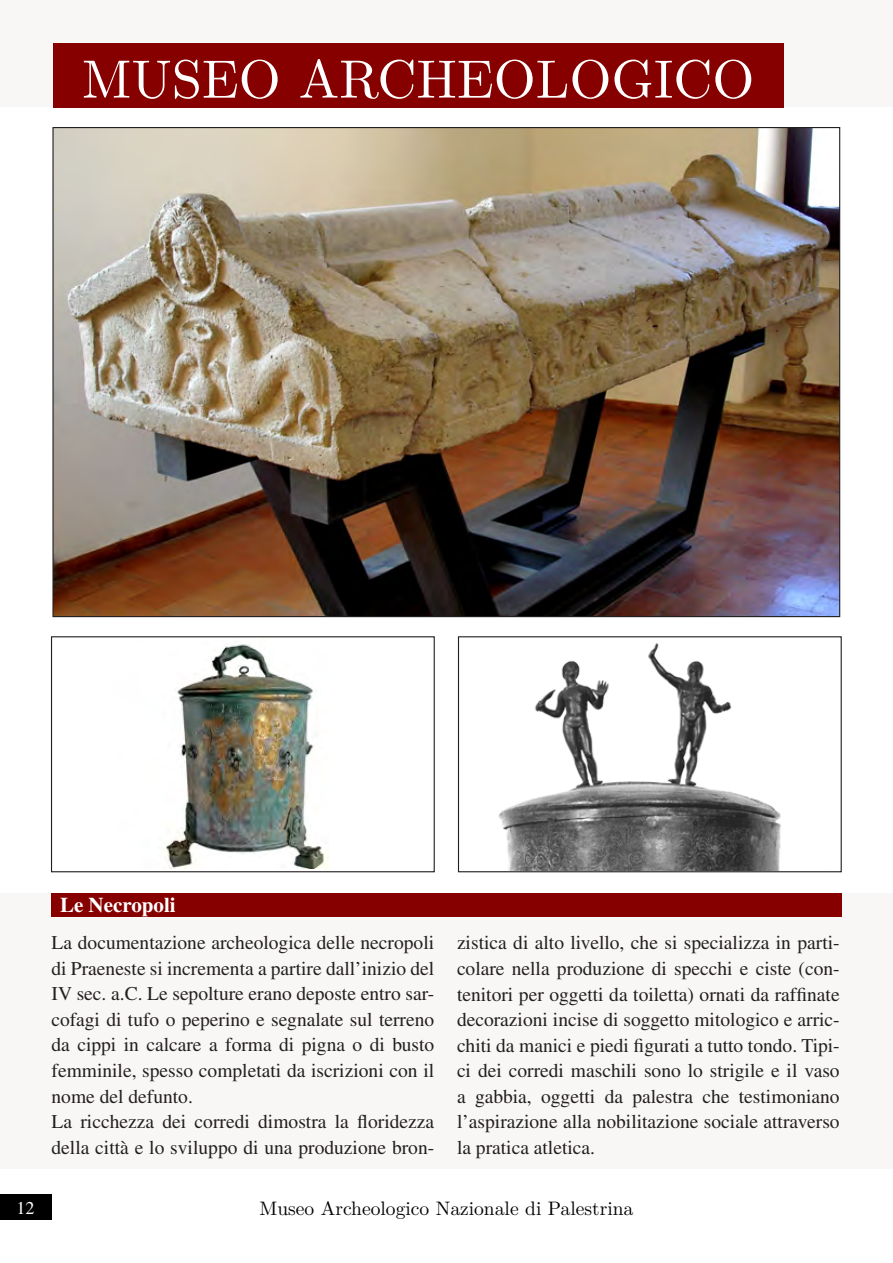
<style>
.page{position:relative;width:893px;height:1263px;background:#fff}
.page>*{position:absolute;margin:0;border:0;box-sizing:border-box;transform-origin:0 0}
.t1{font:54px "LM Roman 10";color:#fff}
.t2{font:700 21px "Times LT Std";color:#fff}
.t3{font:19.5px/25.5px "Times LT Std";color:#231f20}
.t4{font:19.5px "LM Roman 10";color:#000}
.t5{font:18px "Times LT Std";color:#fff}
</style>
<div class="page">
<div style="left:0;top:1194px;width:51px;height:26px;background:#000"></div>
<div style="left:0;top:893px;width:893px;height:276px;background:#f9f6f6"></div>
<div style="left:0;top:0;width:893px;height:106px;background:#f9f6f6"></div>
<div style="left:52px;top:893px;width:790px;height:23px;background:#870000"></div>
<img style="left:54px;top:129px;width:784px;height:486px">
<img style="left:162px;top:644px;width:167px;height:224px">
<div style="left:51px;top:636px;width:384px;height:236px;border:1px solid #231f20"></div>
<img style="left:498px;top:643px;width:283px;height:227px">
<div style="left:458px;top:636px;width:384px;height:236px;border:1px solid #231f20"></div>
<div style="left:53px;top:44px;width:730px;height:64px;background:#870000"></div>
<h1 class="t1" style="left:82px;top:37px;width:674px">MUSEO ARCHEOLOGICO</h1>
<p class="t2" style="left:60px;top:892px;width:117px">Le Necropoli</p>
<p class="t3" style="left:52px;top:930px;width:384px">La documentazione archeologica delle necropoli di Praeneste si incrementa a partire dall’inizio del IV sec. a.C. Le sepolture erano deposte entro sar&shy;cofagi di tufo o peperino e segnalate sul terreno da cippi in calcare a forma di pigna o di busto femminile, spesso completati da iscrizioni con il nome del defunto.<br>La ricchezza dei corredi dimostra la floridezza della città e lo sviluppo di una produzione bron-</p>
<p class="t3" style="left:457px;top:930px;width:384px;text-align:justify">zistica di alto livello, che si specializza in parti&shy;colare nella produzione di specchi e ciste (con&shy;tenitori per oggetti da toiletta) ornati da raffinate decorazioni incise di soggetto mitologico e arric&shy;chiti da manici e piedi figurati a tutto tondo. Tipi&shy;ci dei corredi maschili sono lo strigile e il vaso a gabbia, oggetti da palestra che testimoniano l’aspirazione alla nobilitazione sociale attraverso la pratica atletica.</p>
<p class="t5" style="left:17px;top:1197px;width:19px">12</p>
<p class="t4" style="left:260px;top:1193px;width:375px">Museo Archeologico Nazionale di Palestrina</p>
</div>
